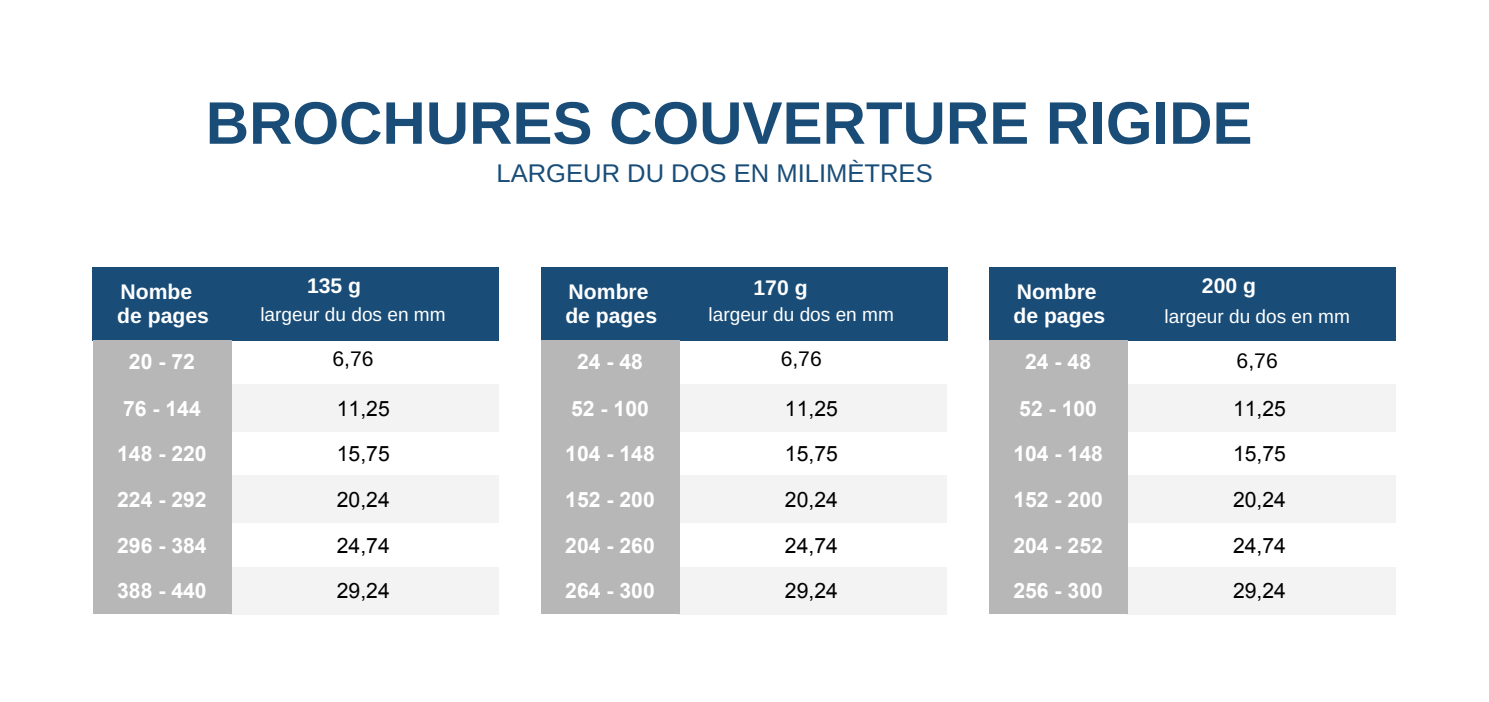
<style>
.page{position:relative;width:1489px;height:702px;background:#fff}
.page>*{position:absolute;margin:0;border:0;box-sizing:border-box;transform-origin:0 0}
.t1{font:700 60px "Arimo";color:#194d78}
.t2{font:25.5px "Arimo";color:#194d78}
.t3{font:700 21.25px/45.5px "Arial";color:#fff}
.t4{font:21.25px/45.5px "Arial";color:#000;text-align:justify}
.t5{font:700 21.25px/24.2px "Arimo";color:#fff}
.t6{font:21.25px "Arimo";color:#000}
.t7{font:19px "Arimo";color:#fff}
</style>
<div class="page">
<div style="left:93px;top:267px;width:406px;height:73px;background:#194d78"></div>
<div style="left:230px;top:384px;width:269px;height:48px;background:#f3f3f3"></div>
<div style="left:230px;top:475px;width:269px;height:48px;background:#f3f3f3"></div>
<div style="left:230px;top:567px;width:269px;height:47px;background:#f3f3f3"></div>
<div style="left:93px;top:340px;width:138px;height:274px;background:#b7b7b7"></div>
<div style="left:541px;top:267px;width:406px;height:73px;background:#194d78"></div>
<div style="left:677px;top:384px;width:270px;height:48px;background:#f3f3f3"></div>
<div style="left:677px;top:475px;width:270px;height:48px;background:#f3f3f3"></div>
<div style="left:677px;top:567px;width:270px;height:47px;background:#f3f3f3"></div>
<div style="left:541px;top:340px;width:138px;height:274px;background:#b7b7b7"></div>
<div style="left:989px;top:267px;width:405px;height:73px;background:#194d78"></div>
<div style="left:1125px;top:384px;width:269px;height:48px;background:#f3f3f3"></div>
<div style="left:1125px;top:475px;width:269px;height:48px;background:#f3f3f3"></div>
<div style="left:1125px;top:567px;width:269px;height:47px;background:#f3f3f3"></div>
<div style="left:989px;top:340px;width:138px;height:274px;background:#b7b7b7"></div>
<h1 class="t1" style="left:206px;top:89px;width:1048px">BROCHURES COUVERTURE RIGIDE</h1>
<p class="t2" style="left:496px;top:159px;width:437px">LARGEUR DU DOS EN MILIMÈTRES</p>
<p class="t5" style="left:120px;top:279px;width:73px">Nombe</p>
<p class="t5" style="left:307px;top:273px;width:56px">135 g</p>
<p class="t5" style="left:117px;top:303px;width:93px">de pages</p>
<p class="t7" style="left:260px;top:303px;width:187px">largeur du dos en mm</p>
<p class="t3" style="left:129px;top:339px;width:67px">20 - 72</p>
<p class="t6" style="left:332px;top:347px;width:43px">6,76</p>
<p class="t3" style="left:117px;top:386px;width:91px">76 - 144<br>148 - 220<br>224 - 292<br>296 - 384<br>388 - 440</p>
<p class="t4" style="left:337px;top:386px;width:54px">11,25<br>15,75<br>20,24<br>24,74<br>29,24</p>
<p class="t5" style="left:568px;top:279px;width:81px">Nombre</p>
<p class="t5" style="left:753px;top:275px;width:56px">170 g</p>
<p class="t5" style="left:565px;top:303px;width:93px">de pages</p>
<p class="t7" style="left:708px;top:303px;width:187px">largeur du dos en mm</p>
<p class="t3" style="left:577px;top:339px;width:67px">24 - 48</p>
<p class="t6" style="left:780px;top:347px;width:43px">6,76</p>
<p class="t3" style="left:565px;top:386px;width:91px">52 - 100<br>104 - 148<br>152 - 200<br>204 - 260<br>264 - 300</p>
<p class="t4" style="left:785px;top:386px;width:54px">11,25<br>15,75<br>20,24<br>24,74<br>29,24</p>
<p class="t5" style="left:1013px;top:279px;width:93px">Nombre de pages</p>
<p class="t3" style="left:1025px;top:339px;width:67px">24 - 48</p>
<p class="t3" style="left:1013px;top:386px;width:91px">52 - 100<br>104 - 148<br>152 - 200<br>204 - 252<br>256 - 300</p>
<p class="t5" style="left:1201px;top:273px;width:56px">200 g</p>
<p class="t7" style="left:1164px;top:305px;width:187px">largeur du dos en mm</p>
<p class="t6" style="left:1236px;top:349px;width:43px">6,76</p>
<p class="t4" style="left:1232px;top:386px;width:54px">11,25<br>15,75<br>20,24<br>24,74<br>29,24</p>
</div>
